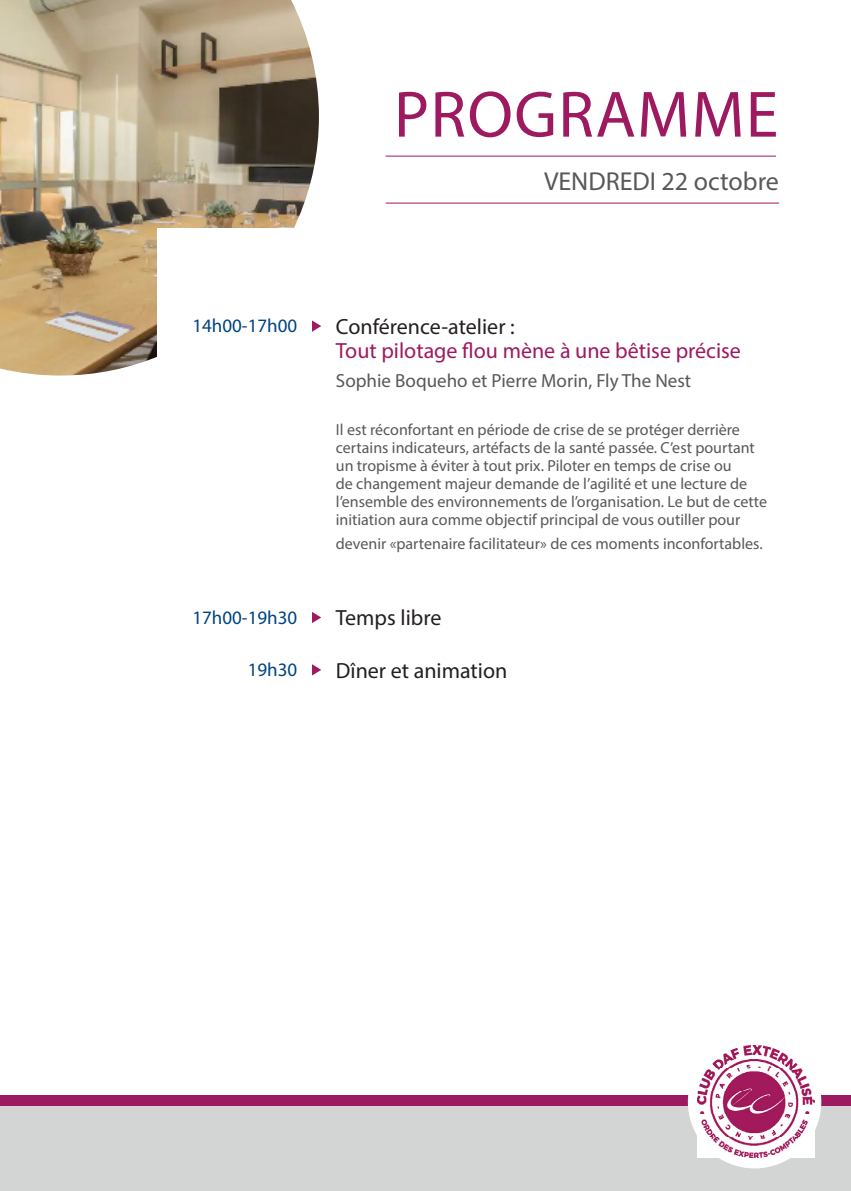
<style>
.page{position:relative;width:851px;height:1191px;background:#fff}
.page>*{position:absolute;margin:0;border:0;box-sizing:border-box;transform-origin:0 0}
.t1{font:66px "Myriad Pro";letter-spacing:.02em;color:#9d1960}
.t2{font:26px "Myriad Pro";color:#57585a}
.t3{font:22px/24px "Myriad Pro";color:#9d1960}
.t4{font:22px "Myriad Pro";color:#231f20}
.t5{font:19px "Myriad Pro";color:#57585a}
.t6{font:19px "Myriad Pro";color:#00437f}
.t7{font:16px/18px "Myriad Pro";color:#57585a}
.s1{color:#231f20}
</style>
<div class="page">
<img style="left:0;top:0;width:319px;height:375px">
<div style="left:157px;top:228px;width:289px;height:229px;background:#fff"></div>
<hr style="left:385px;top:156px;width:390px;height:1px;background:#9d1960">
<div style="left:0;top:1095px;width:850px;height:65px;background:#9d1960"></div>
<div style="left:0;top:1106px;width:850px;height:85px;background:#d3d4d4"></div>
<div style="left:687px;top:1035px;width:134px;height:133px;background:#fff;border-radius:50%"></div>
<img style="left:697px;top:1045px;width:117px;height:112px">
<hr style="left:385px;top:203px;width:393px;height:1px;background:#9d1960">
<svg style="left:312px;top:320px;width:9px;height:12px"></svg>
<svg style="left:312px;top:612px;width:9px;height:11px"></svg>
<svg style="left:312px;top:664px;width:9px;height:11px"></svg>
<p class="t1" style="left:394px;top:74px;width:386px">PROGRAMME</p>
<p class="t2" style="left:544px;top:165px;width:236px">VENDREDI 22 octobre</p>
<p class="t6" style="left:192px;top:314px;width:106px">14h00-17h00</p>
<p class="t6" style="left:192px;top:605px;width:106px">17h00-19h30</p>
<p class="t6" style="left:248px;top:658px;width:51px">19h30</p>
<p class="t3" style="left:336px;top:314px;width:406px"><span class="s1">Conférence-atelier :<br></span>Tout pilotage flou mène à une bêtise précise</p>
<p class="t5" style="left:336px;top:369px;width:357px">Sophie Boqueho et Pierre Morin, Fly The Nest</p>
<p class="t7" style="left:336px;top:420px;width:432px">Il est réconfortant en période de crise de se protéger derrière certains indicateurs, artéfacts de la santé passée. C’est pourtant un tropisme à éviter à tout prix. Piloter en temps de crise ou<br>de changement majeur demande de l’agilité et une lecture de l’ensemble des environnements de l’organisation. Le but de cette initiation aura comme objectif principal de vous outiller pour</p>
<p class="t7" style="left:336px;top:534px;width:428px">devenir «partenaire facilitateur» de ces moments inconfortables.</p>
<p class="t4" style="left:336px;top:604px;width:107px">Temps libre</p>
<p class="t4" style="left:336px;top:656px;width:173px">Dîner et animation</p>
</div>
